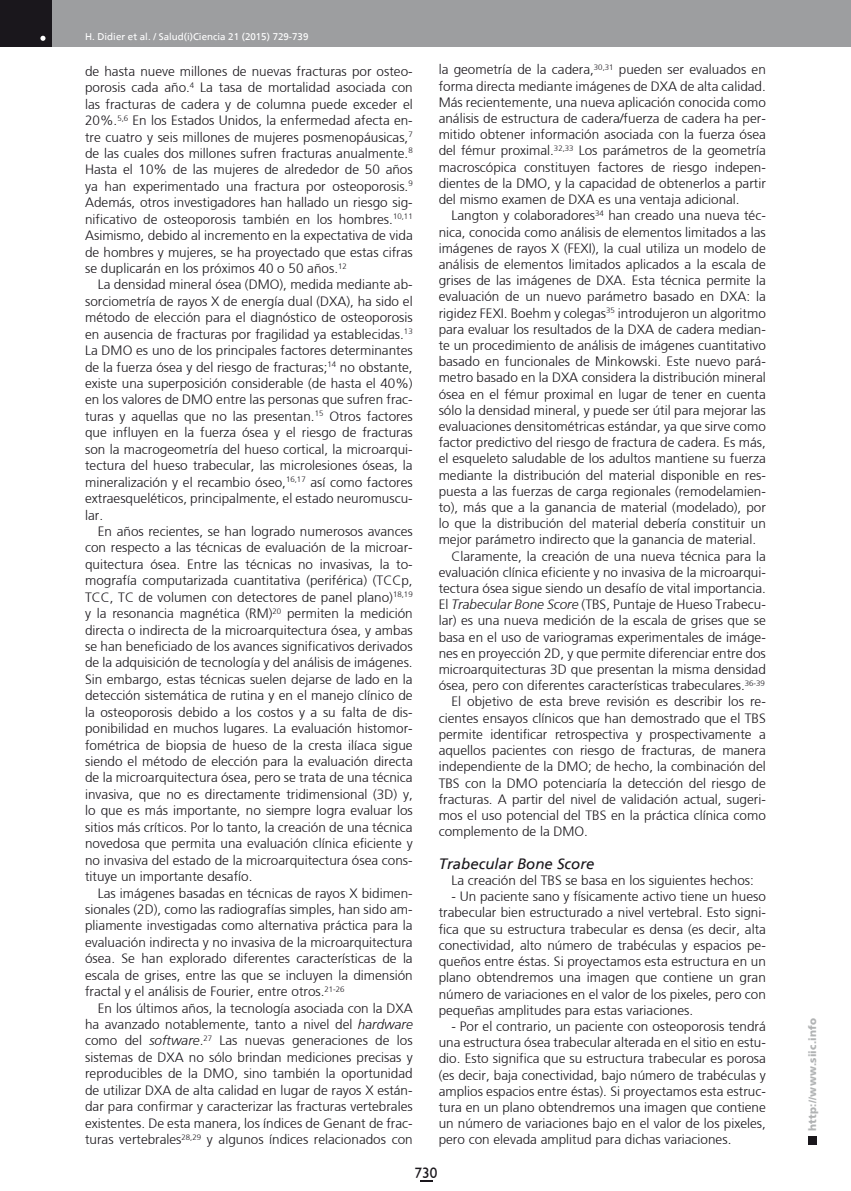
<style>
.page{position:relative;width:851px;height:1191px;background:#fff}
.page>*{position:absolute;margin:0;border:0;box-sizing:border-box;transform-origin:0 0}
.t1{font:italic 15px "Frutiger";color:#1a171c}
.t2{font:15px "Humanist 521 BT";color:#1a171c}
.t3{font:300 13.5px/16.5px "Frutiger";color:#1a171c;text-align:justify}
.t4{font:900 10.5px "Frutiger";letter-spacing:.015em;color:#b1b3b4}
.t5{font:9.75px "Frutiger";color:#fff}
.s1{font-style:italic}
</style>
<div class="page">
<div style="left:808px;top:1135px;width:8px;height:9px;background:#1a171c"></div>
<div style="left:0;top:0;width:850px;height:47px;background:#9d9ea0"></div>
<div style="left:0;top:0;width:51px;height:47px;background:#1a171c"></div>
<svg style="left:40px;top:36px;width:5px;height:5px"></svg>
<svg style="left:420px;top:1180px;width:12px;height:1px"></svg>
<p class="t5" style="left:85px;top:31px;width:225px">H. Didier et al. / Salud(i)Ciencia 21 (2015) 729-739</p>
<p class="t3" style="left:85px;top:63px;width:329px">de hasta nueve millones de nuevas fracturas por osteo&shy;porosis cada año.<sup>4</sup> La tasa de mortalidad asociada con las fracturas de cadera y de columna puede exceder el 20%.<sup>5,6</sup> En los Estados Unidos, la enfermedad afecta en&shy;tre cuatro y seis millones de mujeres posmenopáusicas,<sup>7 </sup>de las cuales dos millones sufren fracturas anualmente.<sup>8<br></sup>Hasta el 10% de las mujeres de alrededor de 50 años ya han experimentado una fractura por osteoporosis.<sup>9<br></sup>Además, otros investigadores han hallado un riesgo sig&shy;nificativo de osteoporosis también en los hombres.<sup>10,11<br></sup>Asimismo, debido al incremento en la expectativa de vida de hombres y mujeres, se ha proyectado que estas cifras se duplicarán en los próximos 40 o 50 años.<sup>12</sup></p>
<p class="t3" style="left:85px;top:276px;width:329px;text-indent:13px">La densidad mineral ósea (DMO), medida mediante ab&shy;sorciometría de rayos X de energía dual (DXA), ha sido el método de elección para el diagnóstico de osteoporosis en ausencia de fracturas por fragilidad ya establecidas.<sup>13<br></sup>La DMO es uno de los principales factores determinantes de la fuerza ósea y del riesgo de fracturas;<sup>14</sup> no obstante, existe una superposición considerable (de hasta el 40%) en los valores de DMO entre las personas que sufren frac&shy;turas y aquellas que no las presentan.<sup>15</sup> Otros factores que influyen en la fuerza ósea y el riesgo de fracturas son la macrogeometría del hueso cortical, la microarqui&shy;tectura del hueso trabecular, las microlesiones óseas, la mineralización y el recambio óseo,<sup>16,17</sup> así como factores extraesqueléticos, principalmente, el estado neuromuscu&shy;lar.</p>
<p class="t3" style="left:85px;top:523px;width:329px;text-indent:13px">En años recientes, se han logrado numerosos avances con respecto a las técnicas de evaluación de la microar&shy;quitectura ósea. Entre las técnicas no invasivas, la to&shy;mografía computarizada cuantitativa (periférica) (TCCp, TCC, TC de volumen con detectores de panel plano)<sup>18,19 </sup>y la resonancia magnética (RM)<sup>20</sup> permiten la medición directa o indirecta de la microarquitectura ósea, y ambas se han beneficiado de los avances significativos derivados de la adquisición de tecnología y del análisis de imágenes.<br>Sin embargo, estas técnicas suelen dejarse de lado en la detección sistemática de rutina y en el manejo clínico de la osteoporosis debido a los costos y a su falta de dis&shy;ponibilidad en muchos lugares. La evaluación histomor&shy;fométrica de biopsia de hueso de la cresta ilíaca sigue siendo el método de elección para la evaluación directa de la microarquitectura ósea, pero se trata de una técnica invasiva, que no es directamente tridimensional (3D) y, lo que es más importante, no siempre logra evaluar los sitios más críticos. Por lo tanto, la creación de una técnica novedosa que permita una evaluación clínica eficiente y no invasiva del estado de la microarquitectura ósea cons&shy;tituye un importante desafío.</p>
<p class="t3" style="left:85px;top:884px;width:329px;text-indent:13px">Las imágenes basadas en técnicas de rayos X bidimen&shy;sionales (2D), como las radiografías simples, han sido am&shy;pliamente investigadas como alternativa práctica para la evaluación indirecta y no invasiva de la microarquitectura ósea. Se han explorado diferentes características de la escala de grises, entre las que se incluyen la dimensión fractal y el análisis de Fourier, entre otros.<sup>21-26</sup></p>
<p class="t3" style="left:85px;top:999px;width:329px;text-indent:13px">En los últimos años, la tecnología asociada con la DXA ha avanzado notablemente, tanto a nivel del <span class="s1">hardware </span>como del <span class="s1">software</span>.<sup>27</sup> Las nuevas generaciones de los sistemas de DXA no sólo brindan mediciones precisas y reproducibles de la DMO, sino también la oportunidad de utilizar DXA de alta calidad en lugar de rayos X están&shy;dar para confirmar y caracterizar las fracturas vertebrales existentes. De esta manera, los índices de Genant de frac&shy;turas vertebrales<sup>28,29</sup> y algunos índices relacionados con</p>
<p class="t3" style="left:438px;top:62px;width:328px">la geometría de la cadera,<sup>30,31</sup> pueden ser evaluados en forma directa mediante imágenes de DXA de alta calidad.<br>Más recientemente, una nueva aplicación conocida como análisis de estructura de cadera/fuerza de cadera ha per&shy;mitido obtener información asociada con la fuerza ósea del fémur proximal.<sup>32,33</sup> Los parámetros de la geometría macroscópica constituyen factores de riesgo indepen&shy;dientes de la DMO, y la capacidad de obtenerlos a partir del mismo examen de DXA es una ventaja adicional.</p>
<p class="t3" style="left:451px;top:207px;width:316px">Langton y colaboradores<sup>34</sup> han creado una nueva téc-</p>
<p class="t3" style="left:438px;top:223px;width:328px">nica, conocida como análisis de elementos limitados a las</p>
<p class="t3" style="left:438px;top:240px;width:328px">imágenes de rayos X (FEXI), la cual utiliza un modelo de</p>
<p class="t3" style="left:438px;top:256px;width:328px">análisis de elementos limitados aplicados a la escala de</p>
<p class="t3" style="left:438px;top:272px;width:328px">grises de las imágenes de DXA. Esta técnica permite la</p>
<p class="t3" style="left:438px;top:288px;width:328px">evaluación de un nuevo parámetro basado en DXA: la</p>
<p class="t3" style="left:438px;top:304px;width:328px">rigidez FEXI. Boehm y colegas<sup>35</sup> introdujeron un algoritmo</p>
<p class="t3" style="left:438px;top:321px;width:328px">para evaluar los resultados de la DXA de cadera median-</p>
<p class="t3" style="left:438px;top:337px;width:328px">te un procedimiento de análisis de imágenes cuantitativo</p>
<p class="t3" style="left:438px;top:353px;width:328px">basado en funcionales de Minkowski. Este nuevo pará-</p>
<p class="t3" style="left:438px;top:369px;width:328px">metro basado en la DXA considera la distribución mineral</p>
<p class="t3" style="left:438px;top:385px;width:328px">ósea en el fémur proximal en lugar de tener en cuenta</p>
<p class="t3" style="left:438px;top:402px;width:328px">sólo la densidad mineral, y puede ser útil para mejorar las</p>
<p class="t3" style="left:438px;top:418px;width:328px">evaluaciones densitométricas estándar, ya que sirve como</p>
<p class="t3" style="left:438px;top:434px;width:328px">factor predictivo del riesgo de fractura de cadera. Es más,</p>
<p class="t3" style="left:438px;top:450px;width:328px">el esqueleto saludable de los adultos mantiene su fuerza</p>
<p class="t3" style="left:438px;top:466px;width:328px">mediante la distribución del material disponible en res-</p>
<p class="t3" style="left:438px;top:483px;width:328px">puesta a las fuerzas de carga regionales (remodelamien-</p>
<p class="t3" style="left:438px;top:499px;width:328px">to), más que a la ganancia de material (modelado), por</p>
<p class="t3" style="left:438px;top:515px;width:328px">lo que la distribución del material debería constituir un</p>
<p class="t3" style="left:438px;top:531px;width:319px">mejor parámetro indirecto que la ganancia de material.</p>
<p class="t3" style="left:451px;top:547px;width:316px">Claramente, la creación de una nueva técnica para la</p>
<p class="t3" style="left:438px;top:564px;width:328px">evaluación clínica eficiente y no invasiva de la microarqui-</p>
<p class="t3" style="left:438px;top:580px;width:328px">tectura ósea sigue siendo un desafío de vital importancia.</p>
<p class="t3" style="left:438px;top:596px;width:328px">El <span class="s1">Trabecular Bone Score</span> (TBS, Puntaje de Hueso Trabecu-</p>
<p class="t3" style="left:438px;top:612px;width:328px">lar) es una nueva medición de la escala de grises que se</p>
<p class="t3" style="left:438px;top:628px;width:328px">basa en el uso de variogramas experimentales de imáge-</p>
<p class="t3" style="left:438px;top:645px;width:328px">nes en proyección 2D, y que permite diferenciar entre dos</p>
<p class="t3" style="left:438px;top:661px;width:328px">microarquitecturas 3D que presentan la misma densidad</p>
<p class="t3" style="left:438px;top:677px;width:328px">ósea, pero con diferentes características trabeculares.<sup>36-39</sup></p>
<p class="t3" style="left:451px;top:693px;width:316px">El objetivo de esta breve revisión es describir los re-</p>
<p class="t3" style="left:438px;top:709px;width:329px">cientes ensayos clínicos que han demostrado que el TBS</p>
<p class="t3" style="left:438px;top:726px;width:328px">permite identificar retrospectiva y prospectivamente a</p>
<p class="t3" style="left:438px;top:742px;width:328px">aquellos pacientes con riesgo de fracturas, de manera</p>
<p class="t3" style="left:438px;top:758px;width:328px">independiente de la DMO; de hecho, la combinación del</p>
<p class="t3" style="left:438px;top:774px;width:328px">TBS con la DMO potenciaría la detección del riesgo de</p>
<p class="t3" style="left:438px;top:790px;width:328px">fracturas. A partir del nivel de validación actual, sugeri-</p>
<p class="t3" style="left:438px;top:807px;width:329px">mos el uso potencial del TBS en la práctica clínica como</p>
<p class="t3" style="left:438px;top:823px;width:151px">complemento de la DMO.</p>
<p class="t1" style="left:438px;top:855px;width:157px">Trabecular Bone Score</p>
<p class="t3" style="left:451px;top:872px;width:304px">La creación del TBS se basa en los siguientes hechos:</p>
<p class="t3" style="left:438px;top:888px;width:329px;text-indent:13px">- Un paciente sano y físicamente activo tiene un hueso trabecular bien estructurado a nivel vertebral. Esto signi&shy;fica que su estructura trabecular es densa (es decir, alta conectividad, alto número de trabéculas y espacios pe&shy;queños entre éstas. Si proyectamos esta estructura en un plano obtendremos una imagen que contiene un gran número de variaciones en el valor de los pixeles, pero con pequeñas amplitudes para estas variaciones.</p>
<p class="t3" style="left:438px;top:1018px;width:328px;text-indent:13px">- Por el contrario, un paciente con osteoporosis tendrá una estructura ósea trabecular alterada en el sitio en estu&shy;dio. Esto significa que su estructura trabecular es porosa (es decir, baja conectividad, bajo número de trabéculas y amplios espacios entre éstas). Si proyectamos esta estruc&shy;tura en un plano obtendremos una imagen que contiene un número de variaciones bajo en el valor de los pixeles, pero con elevada amplitud para dichas variaciones.</p>
<p class="t2" style="left:414px;top:1163px;width:24px">730</p>
<p class="t4" style="left:806px;top:1130px;width:114px;rotate:-90deg">http://www.siic.info</p>
</div>
